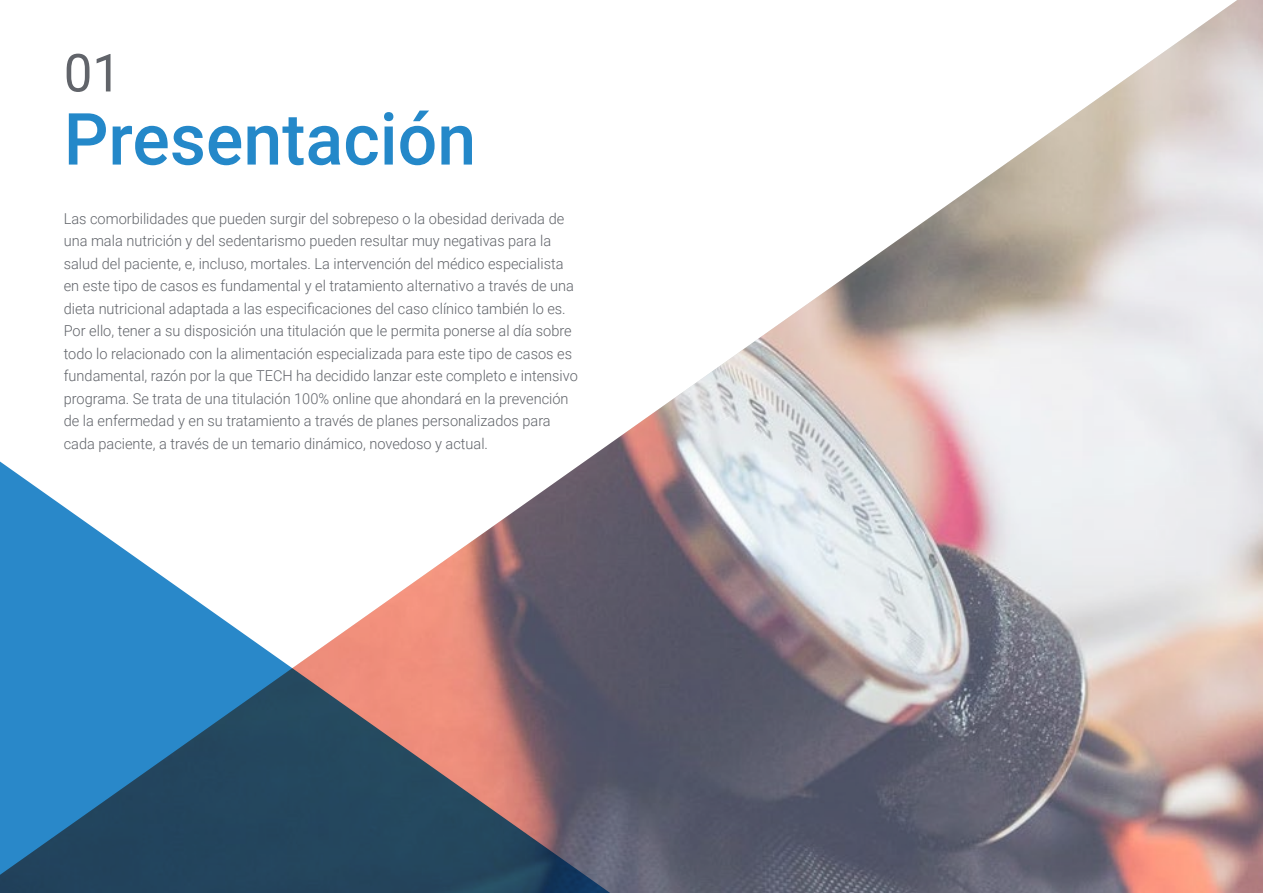
<style>
.page{position:relative;width:1263px;height:893px;background:#fff}
.page>*{position:absolute;margin:0;border:0;box-sizing:border-box;transform-origin:0 0}
.t1{font:500 72px "Roboto";color:#2488c9}
.t2{font:52.5px "Roboto";color:#61646a}
.t3{font:300 15px/22.5px "Roboto";color:#61646a}
</style>
<div class="page">
<img style="left:606px;top:0;width:657px;height:893px">
<svg style="left:0;top:446px;width:640px;height:447px"></svg>
<h2 class="t2" style="left:64px;top:36px;width:59px">01</h2>
<h1 class="t1" style="left:64px;top:89px;width:414px">Presentación</h1>
<p class="t3" style="left:64px;top:207px;width:516px">Las comorbilidades que pueden surgir del sobrepeso o la obesidad derivada de una mala nutrición y del sedentarismo pueden resultar muy negativas para la salud del paciente, e, incluso, mortales. La intervención del médico especialista en este tipo de casos es fundamental y el tratamiento alternativo a través de una dieta nutricional adaptada a las especificaciones del caso clínico también lo es.<br>Por ello, tener a su disposición una titulación que le permita ponerse al día sobre todo lo relacionado con la alimentación especializada para este tipo de casos es fundamental, razón por la que TECH ha decidido lanzar este completo e intensivo programa. Se trata de una titulación 100% online que ahondará en la prevención de la enfermedad y en su tratamiento a través de planes personalizados para cada paciente, a través de un temario dinámico, novedoso y actual.</p>
</div>
